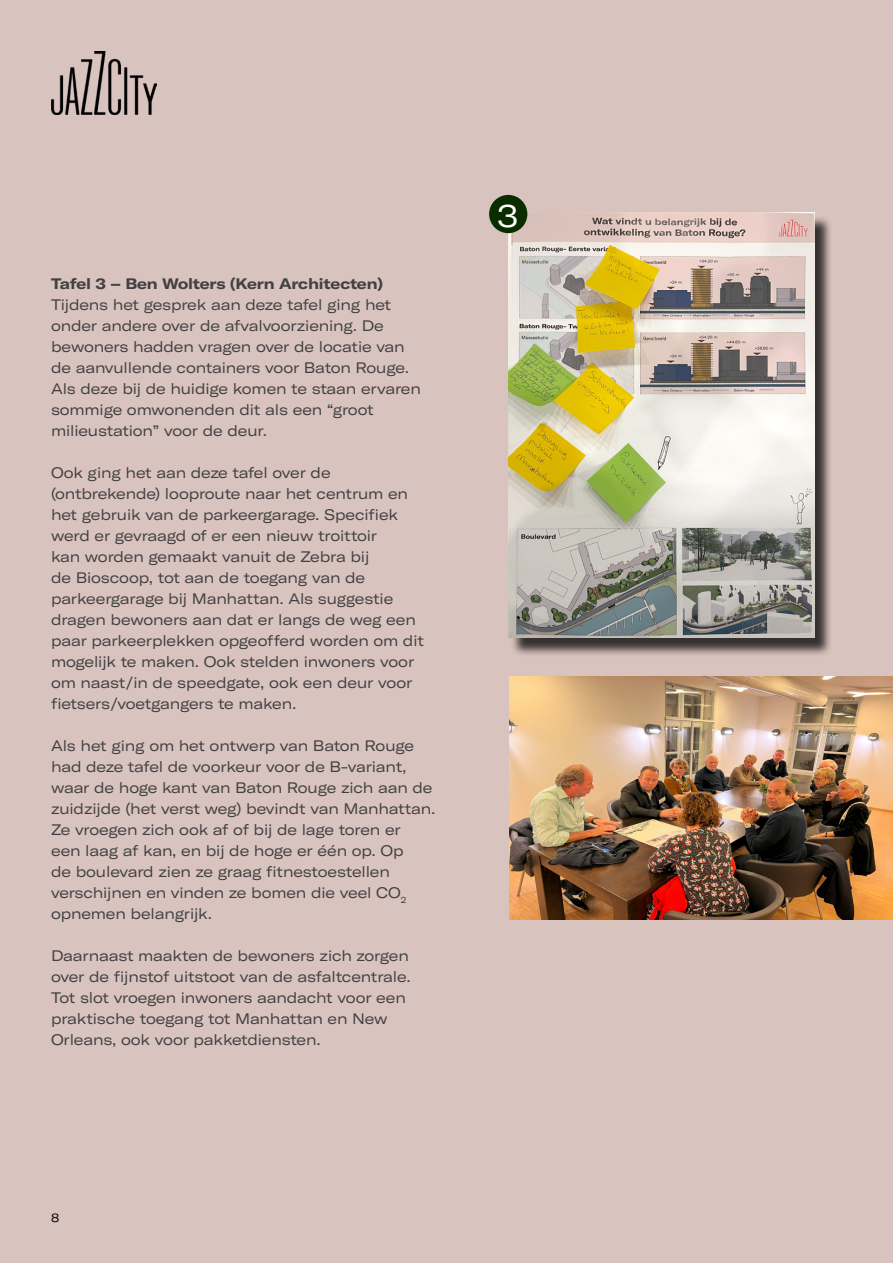
<style>
.page{position:relative;width:893px;height:1263px;background:#d9c3be}
.page>*{position:absolute;margin:0;border:0;box-sizing:border-box;transform-origin:0 0}
.t1{font:expanded 31.5px "GT America";color:#fff}
.t2{font:expanded 15px/21px "GT America";letter-spacing:-.01em;color:#414042}
.t3{font:700 expanded 15px "GT America";letter-spacing:-.01em;color:#414042}
.t4{font:expanded 12px "GT America";color:#000}
</style>
<div class="page">
<img style="left:509px;top:677px;width:384px;height:243px">
<div style="left:510px;top:215px;width:323px;height:442px;background:#000;opacity:.75"></div>
<img style="left:508px;top:213px;width:306px;height:425px">
<div style="left:489px;top:195px;width:38px;height:38px;background:#0a2d00;border-radius:50%"></div>
<img style="left:52px;top:51px;width:105px;height:64px">
<p class="t3" style="left:51px;top:274px;width:334px">Tafel 3 – Ben Wolters (Kern Architecten)</p>
<p class="t2" style="left:51px;top:294px;width:371px">Tijdens het gesprek aan deze tafel ging het onder andere over de afvalvoorziening. De bewoners hadden vragen over de locatie van de aanvullende containers voor Baton Rouge.<br>Als deze bij de huidige komen te staan ervaren sommige omwonenden dit als een “groot milieustation” voor de deur.</p>
<p class="t2" style="left:51px;top:462px;width:375px">Ook ging het aan deze tafel over de (ontbrekende) looproute naar het centrum en het gebruik van de parkeergarage. Specifiek werd er gevraagd of er een nieuw troittoir<br>kan worden gemaakt vanuit de Zebra bij<br>de Bioscoop, tot aan de toegang van de parkeergarage bij Manhattan. Als suggestie dragen bewoners aan dat er langs de weg een paar parkeerplekken opgeofferd worden om dit mogelijk te maken. Ook stelden inwoners voor om naast/in de speedgate, ook een deur voor fietsers/voetgangers te maken.</p>
<p class="t2" style="left:51px;top:735px;width:386px">Als het ging om het ontwerp van Baton Rouge had deze tafel de voorkeur voor de B-variant, waar de hoge kant van Baton Rouge zich aan de zuidzijde (het verst weg) bevindt van Manhattan.<br>Ze vroegen zich ook af of bij de lage toren er<br>een laag af kan, en bij de hoge er één op. Op<br>de boulevard zien ze graag fitnestoestellen verschijnen en vinden ze bomen die veel CO<sub>2 </sub>opnemen belangrijk.</p>
<p class="t2" style="left:51px;top:945px;width:361px">Daarnaast maakten de bewoners zich zorgen over de fijnstof uitstoot van de asfaltcentrale.<br>Tot slot vroegen inwoners aandacht voor een praktische toegang tot Manhattan en New Orleans, ook voor pakketdiensten.</p>
<h1 class="t1" style="left:497px;top:197px;width:23px">3</h1>
<p class="t4" style="left:51px;top:1210px;width:10px">8</p>
</div>
